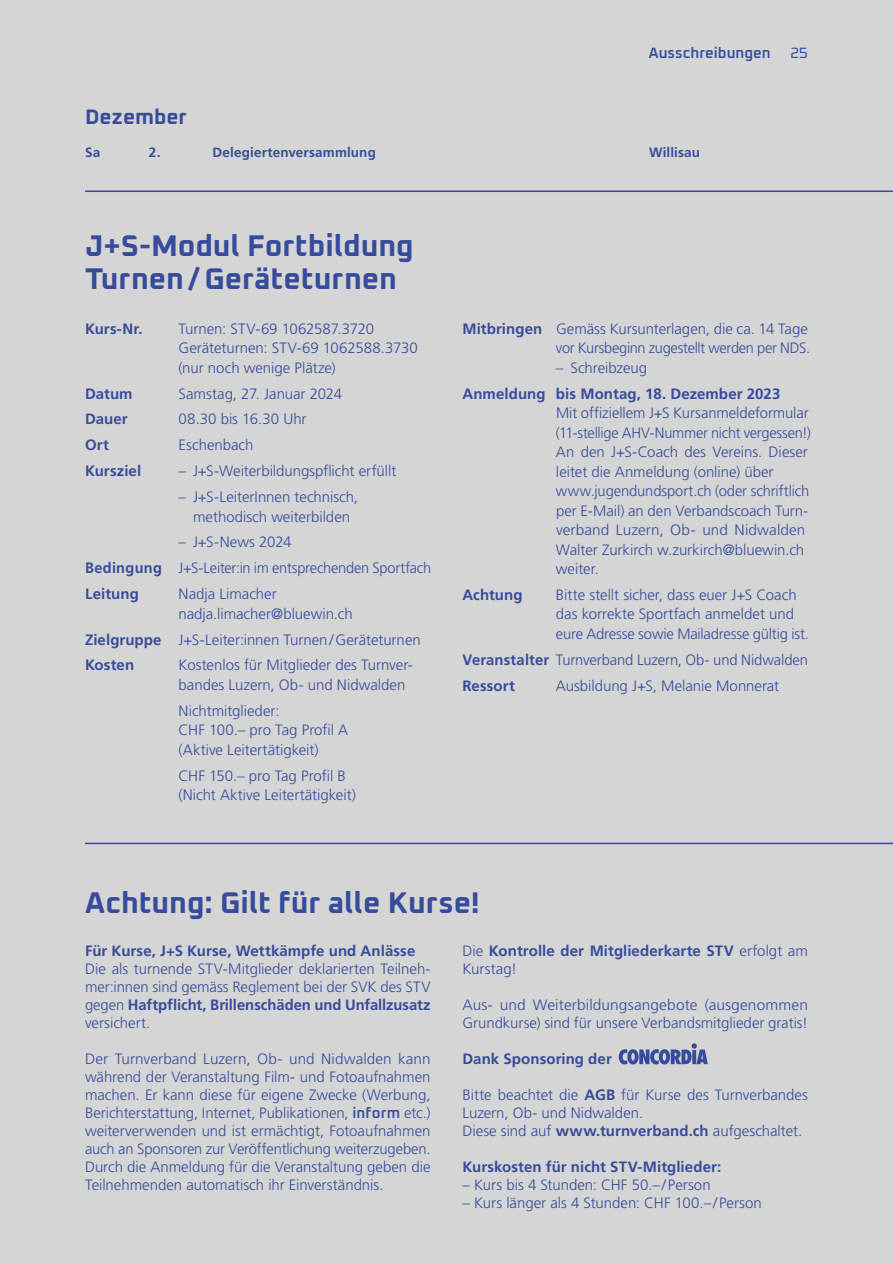
<style>
.page{position:relative;width:893px;height:1263px;background:#d5d5d5}
.page>*{position:absolute;margin:0;border:0;box-sizing:border-box;transform-origin:0 0}
.t1{font:700 30px/33px "Oxanium";letter-spacing:-.005em;color:#364b9b}
.t2{font:700 21px "Oxanium";color:#364b9b}
.t3{font:300 15px/19.5px "Frutiger LT Std";letter-spacing:-.005em;color:#364b9b}
.t4{font:700 15px/18px "Frutiger LT Std";letter-spacing:.005em;color:#364b9b}
.t5{font:600 15px "Oxanium";color:#364b9b}
.t6{font:15px "Oxanium";color:#364b9b}
.t7{font:700 13.5px "Frutiger LT Std";letter-spacing:.01em;color:#364b9b}
.s1{font-weight:700}
.s2{font-family:"Oxanium";font-weight:600}
.s3{font-weight:300}
</style>
<div class="page">
<hr style="left:85px;top:190px;width:808px;height:2px;background:#364b9b">
<hr style="left:85px;top:843px;width:808px;height:1px;background:#364b9b">
<svg style="left:619px;top:1043px;width:89px;height:21px"></svg>
<p class="t5" style="left:649px;top:43px;width:123px">Ausschreibungen</p>
<p class="t6" style="left:791px;top:43px;width:19px">25</p>
<h2 class="t2" style="left:85px;top:104px;width:104px">Dezember</h2>
<p class="t7" style="left:85px;top:145px;width:17px">Sa</p>
<p class="t7" style="left:149px;top:145px;width:13px">2.</p>
<p class="t7" style="left:213px;top:145px;width:165px">Delegiertenversammlung</p>
<p class="t7" style="left:649px;top:145px;width:53px">Willisau</p>
<h1 class="t1" style="left:85px;top:228px;width:330px">J+S-Modul Fortbildung<br>Turnen/Geräteturnen</h1>
<p class="t4" style="left:85px;top:319px;width:59px">Kurs-Nr.</p>
<p class="t3" style="left:179px;top:319px;width:241px">Turnen: STV-69 1062587.3720<br>Geräteturnen: STV-69 1062588.3730 (nur noch wenige Plätze)</p>
<p class="t4" style="left:85px;top:384px;width:49px">Datum</p>
<p class="t3" style="left:179px;top:384px;width:165px">Samstag, 27. Januar 2024</p>
<p class="t4" style="left:85px;top:410px;width:44px">Dauer</p>
<p class="t3" style="left:179px;top:410px;width:130px">08.30 bis 16.30 Uhr</p>
<p class="t4" style="left:85px;top:436px;width:25px">Ort</p>
<p class="t3" style="left:179px;top:436px;width:76px">Eschenbach</p>
<p class="t4" style="left:85px;top:462px;width:58px">Kursziel</p>
<p class="t3" style="left:179px;top:461px;width:219px">– J+S-Weiterbildungspflicht erfüllt</p>
<p class="t3" style="left:179px;top:487px;width:181px;text-align:center">– J+S-LeiterInnen technisch, methodisch weiterbilden</p>
<p class="t3" style="left:85px;top:529px;width:348px;line-height:26px;text-indent:94px">– J+S-News 2024<br><span class="s1">Bedingung</span> J+S-Leiter:in im entsprechenden Sportfach<br><span class="s1">Leitung</span></p>
<p class="t3" style="left:179px;top:584px;width:176px">Nadja Limacher nadja.limacher@bluewin.ch</p>
<p class="t3" style="left:85px;top:627px;width:337px;line-height:25.8px"><span class="s1">Zielgruppe</span> J+S-Leiter:innen Turnen/Geräteturnen<br><span class="s1">Kosten</span></p>
<p class="t3" style="left:179px;top:656px;width:236px">Kostenlos für Mitglieder des Turnver&shy;bandes Luzern, Ob- und Nidwalden</p>
<p class="t3" style="left:179px;top:701px;width:171px">Nichtmitglieder:<br>CHF 100.– pro Tag Profil A (Aktive Leitertätigkeit)</p>
<p class="t3" style="left:179px;top:766px;width:179px">CHF 150.– pro Tag Profil B (Nicht Aktive Leitertätigkeit)</p>
<p class="t3" style="left:462px;top:319px;width:349px;text-align:right"><span class="s1">Mitbringen</span> Gemäss Kursunterlagen, die ca. 14 Tage vor Kursbeginn zugestellt werden per NDS.</p>
<p class="t3" style="left:556px;top:358px;width:93px">– Schreibzeug</p>
<p class="t4" style="left:462px;top:384px;width:319px">Anmeldung bis Montag, 18. Dezember 2023</p>
<p class="t3" style="left:556px;top:403px;width:256px">Mit offiziellem J+S Kursanmeldeformular (11-stellige AHV-Nummer nicht vergessen!)<br>An den J+S-Coach des Vereins. Dieser leitet die Anmeldung (online) über www.jugendundsport.ch (oder schriftlich per E-Mail) an den Verbandscoach Turn&shy;verband Luzern, Ob- und Nidwalden Walter Zurkirch w.zurkirch@bluewin.ch weiter.</p>
<p class="t4" style="left:462px;top:586px;width:62px">Achtung</p>
<p class="t3" style="left:556px;top:585px;width:254px">Bitte stellt sicher, dass euer J+S Coach das korrekte Sportfach anmeldet und eure Adresse sowie Mailadresse gültig ist.</p>
<p class="t3" style="left:462px;top:647px;width:347px;line-height:26px"><span class="s1">Veranstalter</span> Turnverband Luzern, Ob- und Nidwalden<br><span class="s1">Ressort</span></p>
<p class="t3" style="left:556px;top:676px;width:225px">Ausbildung J+S, Melanie Monnerat</p>
<h1 class="t1" style="left:85px;top:885px;width:396px">Achtung: Gilt für alle Kurse!</h1>
<p class="t4" style="left:85px;top:942px;width:332px">Für Kurse, J+S Kurse, Wettkämpfe und Anlässe</p>
<p class="t3" style="left:85px;top:960px;width:347px;line-height:18px;text-align:justify">Die als turnende STV-Mitglieder deklarierten Teilneh&shy;mer:innen sind gemäss Reglement bei der SVK des STV gegen <span class="s1">Haftpflicht, Brillenschäden und Unfallzusatz </span>versichert.</p>
<p class="t3" style="left:85px;top:1050px;width:347px;line-height:18px;text-align:justify">Der Turnverband Luzern, Ob- und Nidwalden kann während der Veranstaltung Film- und Fotoaufnahmen machen. Er kann diese für eigene Zwecke (Werbung, Berichterstattung, Internet, Publikationen, <span class="s2">inform</span> etc.) weiterverwenden und ist ermächtigt, Fotoaufnahmen auch an Sponsoren zur Veröffentlichung weiterzugeben.<br>Durch die Anmeldung für die Veranstaltung geben die Teilnehmenden automatisch ihr Einverständnis.</p>
<p class="t4" style="left:462px;top:942px;width:347px"><span class="s3">Die</span> Kontrolle der Mitgliederkarte STV <span class="s3">erfolgt am<br>Kurstag!</span></p>
<p class="t3" style="left:462px;top:996px;width:347px;line-height:18px">Aus- und Weiterbildungsangebote (ausgenommen<br>Grundkurse) sind für unsere Verbandsmitglieder gratis!</p>
<p class="t4" style="left:462px;top:1050px;width:151px">Dank Sponsoring der</p>
<p class="t3" style="left:462px;top:1086px;width:347px;line-height:18px">Bitte beachtet die <span class="s1">AGB</span> für Kurse des Turnverbandes<br>Luzern, Ob- und Nidwalden.<br>Diese sind auf <span class="s1">www.turnverband.ch</span> aufgeschaltet.</p>
<p class="t4" style="left:462px;top:1158px;width:260px">Kurskosten für nicht STV-Mitglieder:</p>
<p class="t3" style="left:462px;top:1176px;width:250px">– Kurs bis 4 Stunden: CHF 50.–/ Person</p>
<p class="t3" style="left:462px;top:1194px;width:301px">– Kurs länger als 4 Stunden: CHF 100.–/ Person</p>
</div>
